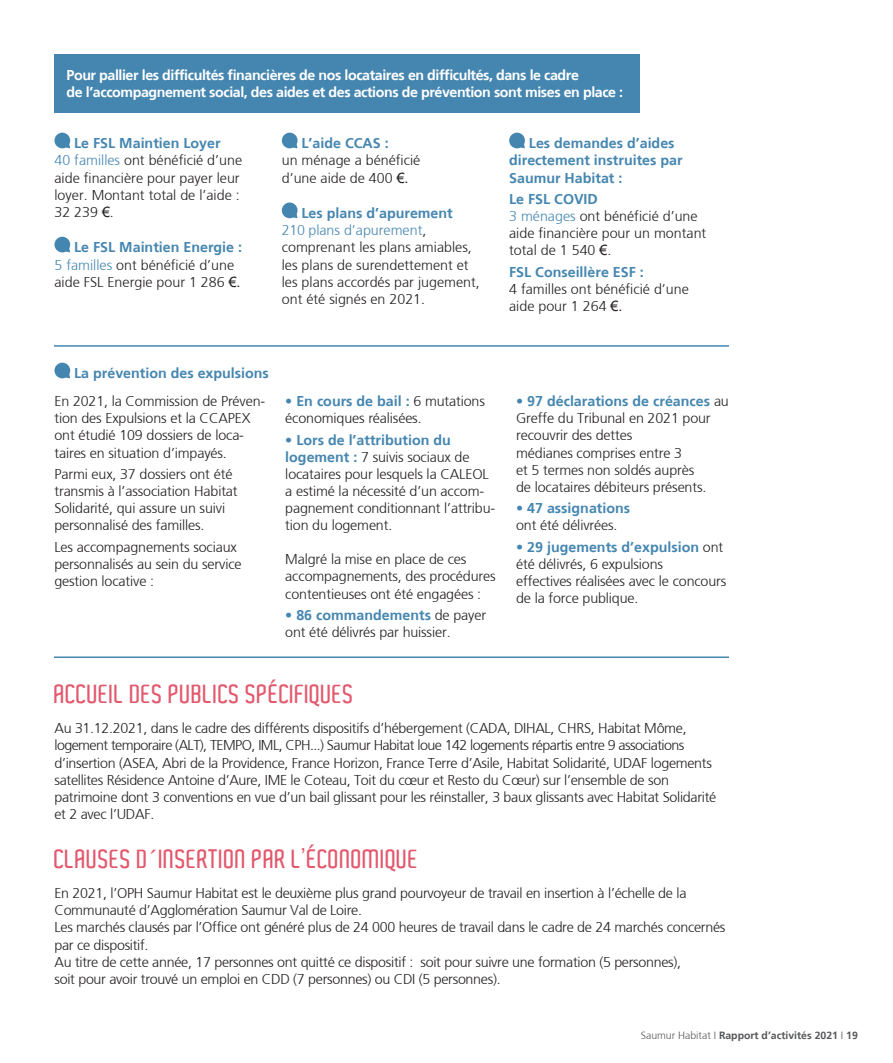
<style>
.page{position:relative;width:893px;height:1063px;background:#fff}
.page>*{position:absolute;margin:0;border:0;box-sizing:border-box;transform-origin:0 0}
.t1{font:600 25.5px "Aldo";letter-spacing:.01em;color:#e2596e}
.t2{font:14.25px/17.1px "Frutiger";letter-spacing:-.01em;color:#231f20}
.t3{font:700 14.25px/17.1px "Frutiger";letter-spacing:-.03em;color:#fff}
.t4{font:700 14.25px/17.1px "Frutiger";color:#4586b0}
.t5{font:700 10.5px "Frutiger";color:#57585a}
.s1{font-weight:700;color:#4586b0}
.s2{color:#4586b0}
.s3{font-family:"Arial"}
.s4{font-weight:400}
</style>
<div class="page">
<div style="left:54px;top:54px;width:586px;height:59px;background:#4586b0"></div>
<svg style="left:54px;top:133px;width:16px;height:15px"></svg>
<svg style="left:54px;top:237px;width:16px;height:15px"></svg>
<svg style="left:282px;top:133px;width:16px;height:15px"></svg>
<svg style="left:282px;top:203px;width:16px;height:15px"></svg>
<svg style="left:509px;top:133px;width:16px;height:15px"></svg>
<svg style="left:54px;top:363px;width:16px;height:15px"></svg>
<hr style="left:54px;top:656px;width:675px;height:2px;background:#4586b0">
<hr style="left:54px;top:345px;width:675px;height:2px;background:#4586b0">
<p class="t3" style="left:67px;top:66px;width:558px">Pour pallier les difficultés financières de nos locataires en difficultés, dans le cadre<br>de l’accompagnement social, des aides et des actions de prévention sont mises en place :</p>
<p class="t2" style="left:54px;top:135px;width:189px;text-indent:20px"><span class="s1">Le FSL Maintien Loyer<br></span><span class="s2">40 familles</span> ont bénéficié d’une aide financière pour payer leur loyer. Montant total de l’aide :<br>32 239 <span class="s3">€</span>.</p>
<p class="t2" style="left:54px;top:239px;width:189px;text-indent:20px"><span class="s1">Le FSL Maintien Energie :<br></span><span class="s2">5 familles</span> ont bénéficié d’une aide FSL Energie pour 1 286 <span class="s3">€.</span></p>
<p class="t4" style="left:302px;top:135px;width:89px">L’aide CCAS :</p>
<p class="t2" style="left:282px;top:152px;width:140px">un ménage a bénéficié d’une aide de 400 <span class="s3">€.</span></p>
<p class="t2" style="left:282px;top:205px;width:199px;text-indent:20px"><span class="s1">Les plans d’apurement<br></span><span class="s2">210 plans d’apurement</span>, comprenant les plans amiables, les plans de surendettement et les plans accordés par jugement, ont été signés en 2021.</p>
<p class="t4" style="left:509px;top:135px;width:175px;text-indent:20px">Les demandes d’aides directement instruites par<br>Saumur Habitat :</p>
<p class="t2" style="left:509px;top:191px;width:199px"><span class="s1">Le FSL COVID<br></span><span class="s2">3 ménages</span> ont bénéficié d’une aide financière pour un montant total de 1 540 <span class="s3">€</span>.</p>
<p class="t4" style="left:509px;top:263px;width:136px">FSL Conseillère ESF :</p>
<p class="t2" style="left:509px;top:280px;width:181px">4 familles ont bénéficié d’une aide pour 1 264 <span class="s3">€.</span></p>
<p class="t4" style="left:74px;top:365px;width:196px">La prévention des expulsions</p>
<p class="t2" style="left:54px;top:393px;width:212px">En 2021, la Commission de Préven&shy;tion des Expulsions et la CCAPEX ont étudié 109 dossiers de loca&shy;taires en situation d’impayés.</p>
<p class="t2" style="left:54px;top:466px;width:185px">Parmi eux, 37 dossiers ont été transmis à l’association Habitat<br>Solidarité, qui assure un suivi personnalisé des familles.</p>
<p class="t2" style="left:54px;top:538px;width:189px">Les accompagnements sociaux personnalisés au sein du service gestion locative :</p>
<p class="t2" style="left:285px;top:393px;width:201px"><span class="s1">• En cours de bail :</span> 6 mutations économiques réalisées.</p>
<p class="t2" style="left:285px;top:431px;width:211px"><span class="s1">• Lors de l’attribution du logement :</span> 7 suivis sociaux de locataires pour lesquels la CALEOL a estimé la nécessité d’un accom&shy;pagnement conditionnant l’attribu&shy;tion du logement.</p>
<p class="t2" style="left:285px;top:551px;width:212px">Malgré la mise en place de ces accompagnements, des procédures contentieuses ont été engagées :</p>
<p class="t2" style="left:285px;top:607px;width:202px"><span class="s1">• 86 commandements</span> de payer ont été délivrés par huissier.</p>
<p class="t2" style="left:516px;top:393px;width:214px"><span class="s1">• 97 déclarations de créances</span> au<br>Greffe du Tribunal en 2021 pour recouvrir des dettes<br>médianes comprises entre 3<br>et 5 termes non soldés auprès<br>de locataires débiteurs présents.</p>
<p class="t4" style="left:516px;top:500px;width:116px">• 47 assignations</p>
<p class="t2" style="left:516px;top:517px;width:103px">ont été délivrées.</p>
<p class="t2" style="left:516px;top:538px;width:212px"><span class="s1">• 29 jugements d’expulsion</span> ont été délivrés, 6 expulsions<br>effectives réalisées avec le concours de la force publique.</p>
<h1 class="t1" style="left:54px;top:680px;width:301px">ACCUEIL DES PUBLICS SPÉCIFIQUES</h1>
<p class="t2" style="left:54px;top:720px;width:663px">Au 31.12.2021, dans le cadre des différents dispositifs d’hébergement (CADA, DIHAL, CHRS, Habitat Môme, logement temporaire (ALT), TEMPO, IML, CPH...) Saumur Habitat loue 142 logements répartis entre 9 associations d’insertion (ASEA, Abri de la Providence, France Horizon, France Terre d’Asile, Habitat Solidarité, UDAF logements satellites Résidence Antoine d’Aure, IME le Coteau, Toit du cœur et Resto du Cœur) sur l’ensemble de son patrimoine dont 3 conventions en vue d’un bail glissant pour les réinstaller, 3 baux glissants avec Habitat Solidarité et 2 avec l’UDAF.</p>
<h1 class="t1" style="left:54px;top:845px;width:366px">CLAUSES D´INSERTION PAR L’ÉCONOMIQUE</h1>
<p class="t2" style="left:54px;top:885px;width:672px">En 2021, l’OPH Saumur Habitat est le deuxième plus grand pourvoyeur de travail en insertion à l’échelle de la Communauté d’Agglomération Saumur Val de Loire.<br>Les marchés clausés par l’Office ont généré plus de 24 000 heures de travail dans le cadre de 24 marchés concernés par ce dispositif.<br>Au titre de cette année, 17 personnes ont quitté ce dispositif : soit pour suivre une formation (5 personnes),<br>soit pour avoir trouvé un emploi en CDD (7 personnes) ou CDI (5 personnes).</p>
<p class="t5" style="left:641px;top:1030px;width:219px"><span class="s4">Saumur Habitat I</span> Rapport d’activités 2021 <span class="s4">I</span> 19</p>
</div>
